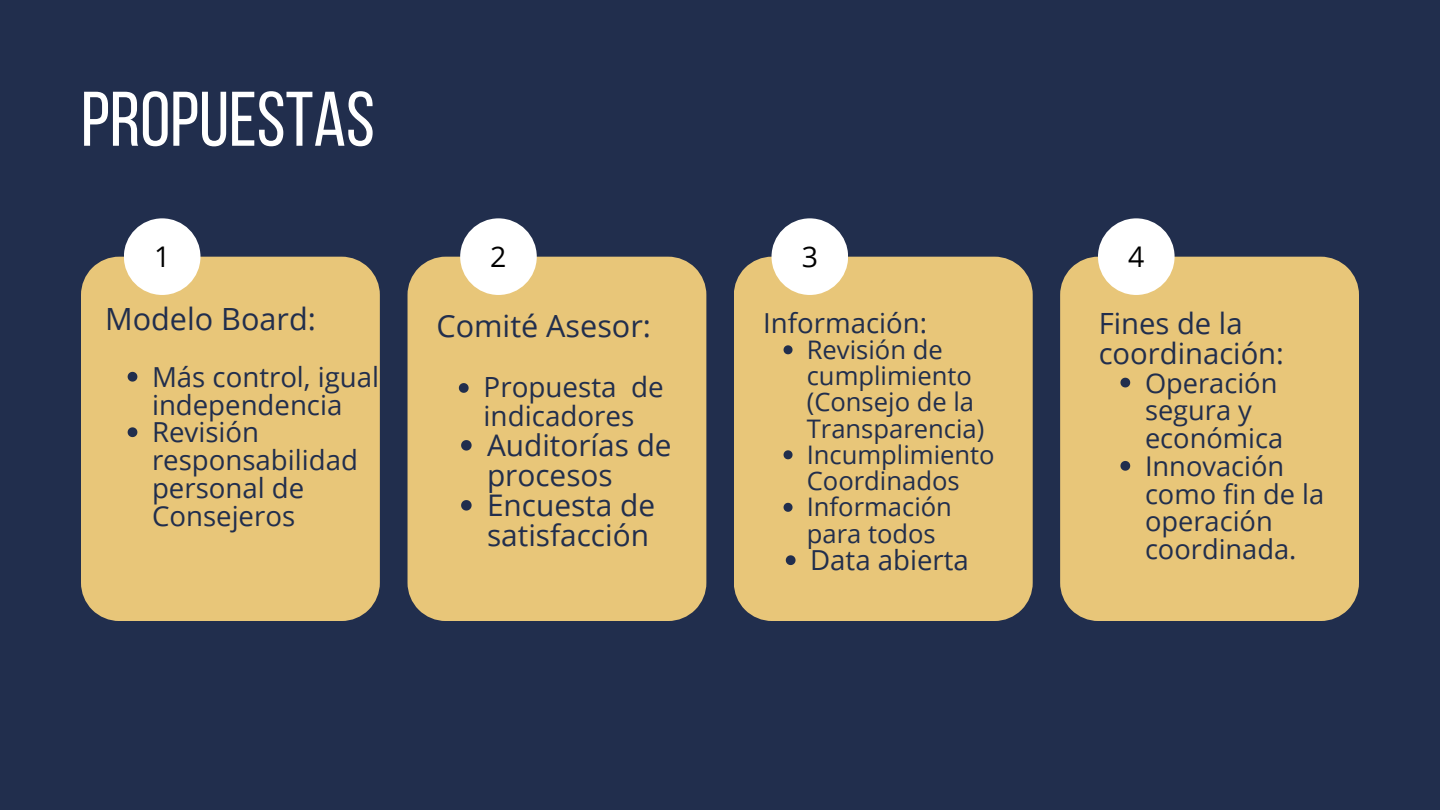
<style>
.page{position:relative;width:1440px;height:810px;background:#212e4d}
.page>*{position:absolute;margin:0;border:0;box-sizing:border-box;transform-origin:0 0}
.t1{font:77.2px "Bebas Neue";color:#fff}
.t2{font:30.6px "Open Sans";color:#212e4d}
.t3{font:29.8px/30px "Open Sans";color:#212e4d}
.t4{font:29.2px "Open Sans";color:#212e4d}
.t5{font:28.5px "Open Sans";color:#000}
.t6{font:27.8px/28.5px "Open Sans";color:#212e4d}
.t7{font:27.6px/27.8px "Open Sans";color:#212e4d}
.t8{font:27.2px/27.8px "Open Sans";color:#212e4d}
.t9{font:25.6px/26.2px "Open Sans";color:#212e4d}
</style>
<div class="page">
<div style="left:81px;top:257px;width:299px;height:364px;background:#e8c679"></div>
<div style="left:408px;top:257px;width:298px;height:364px;background:#e8c679"></div>
<div style="left:734px;top:257px;width:299px;height:364px;background:#e8c679"></div>
<div style="left:1060px;top:257px;width:299px;height:364px;background:#e8c679"></div>
<div style="left:124px;top:218px;width:76px;height:77px;background:#fff;border-radius:50%"></div>
<div style="left:460px;top:218px;width:77px;height:77px;background:#fff;border-radius:50%"></div>
<div style="left:772px;top:218px;width:76px;height:77px;background:#fff;border-radius:50%"></div>
<div style="left:1098px;top:218px;width:77px;height:77px;background:#fff;border-radius:50%"></div>
<svg style="left:128px;top:372px;width:9px;height:10px"></svg>
<svg style="left:128px;top:427px;width:9px;height:10px"></svg>
<svg style="left:459px;top:383px;width:10px;height:10px"></svg>
<svg style="left:461px;top:440px;width:11px;height:11px"></svg>
<svg style="left:461px;top:500px;width:11px;height:11px"></svg>
<svg style="left:1120px;top:378px;width:10px;height:9px"></svg>
<svg style="left:1120px;top:461px;width:10px;height:10px"></svg>
<svg style="left:784px;top:345px;width:9px;height:9px"></svg>
<svg style="left:784px;top:450px;width:9px;height:9px"></svg>
<svg style="left:784px;top:503px;width:9px;height:9px"></svg>
<svg style="left:786px;top:555px;width:10px;height:10px"></svg>
<h1 class="t1" style="left:81px;top:88px;width:295px">PROPUESTAS</h1>
<p class="t5" style="left:154px;top:237px;width:18px">1</p>
<p class="t5" style="left:490px;top:237px;width:18px">2</p>
<p class="t5" style="left:802px;top:237px;width:18px">3</p>
<p class="t5" style="left:1128px;top:237px;width:18px">4</p>
<p class="t2" style="left:105px;top:297px;width:212px">Modelo Board:</p>
<p class="t7" style="left:152px;top:362px;width:229px">Más control, igual independencia<br>Revisión responsabilidad personal de<br>Consejeros</p>
<p class="t2" style="left:436px;top:304px;width:216px">Comité Asesor:</p>
<p class="t6" style="left:484px;top:372px;width:182px">Propuesta de indicadores</p>
<p class="t3" style="left:487px;top:429px;width:186px">Auditorías de procesos<br>Encuesta de satisfacción</p>
<p class="t7" style="left:763px;top:308px;width:165px">Información:</p>
<p class="t4" style="left:1099px;top:303px;width:145px">Fines de la</p>
<p class="t9" style="left:807px;top:336px;width:137px">Revisión de</p>
<p class="t4" style="left:1099px;top:333px;width:187px">coordinación:</p>
<p class="t9" style="left:807px;top:362px;width:189px">cumplimiento (Consejo de la<br>Transparencia)<br>Incumplimiento<br>Coordinados<br>Información para todos</p>
<p class="t7" style="left:810px;top:546px;width:160px">Data abierta</p>
<p class="t8" style="left:1145px;top:368px;width:181px">Operación segura y económica<br>Innovación como fin de la operación coordinada.</p>
</div>
